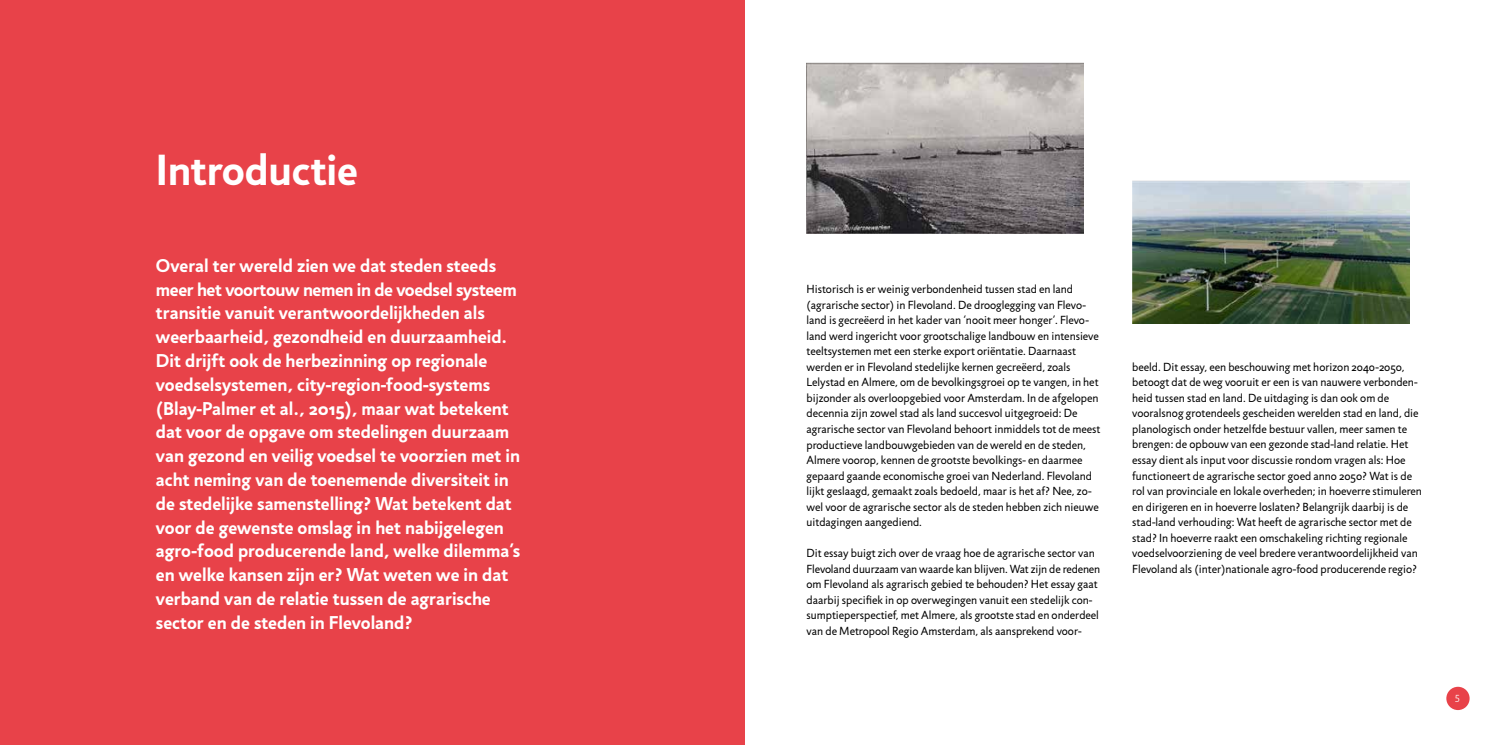
<style>
.page{position:relative;width:1489px;height:745px;background:#fff}
.page>*{position:absolute;margin:0;border:0;box-sizing:border-box;transform-origin:0 0}
.t1{font:700 44px "Jigsaw";letter-spacing:-.01em;color:#fff}
.t2{font:700 18.75px/23.8px "Jigsaw";color:#fff}
.t3{font:11.88px/15.5px "Jigsaw";color:#000}
.t4{font:300 10.25px "Jigsaw";color:#fff}
</style>
<div class="page">
<div style="left:1446px;top:686px;width:23px;height:23px;background:#e84249;border-radius:50%"></div>
<div style="left:0;top:0;width:744px;height:744px;background:#e84249"></div>
<img style="left:806px;top:62px;width:277px;height:171px">
<img style="left:1132px;top:181px;width:277px;height:142px">
<h1 class="t1" style="left:156px;top:143px;width:203px">Introductie</h1>
<p class="t2" style="left:156px;top:253px;width:366px">Overal ter wereld zien we dat steden steeds meer het voortouw nemen in de voedsel systeem transitie vanuit verantwoordelijkheden als weerbaarheid, gezondheid en duurzaamheid.<br>Dit drijft ook de herbezinning op regionale voedselsystemen, city-region-food-systems (Blay-Palmer et al., 2015), maar wat betekent dat voor de opgave om stedelingen duurzaam van gezond en veilig voedsel te voorzien met in acht neming van de toenemende diversiteit in de stedelijke samenstelling? Wat betekent dat voor de gewenste omslag in het nabijgelegen agro-food producerende land, welke dilemma’s en welke kansen zijn er? Wat weten we in dat verband van de relatie tussen de agrarische sector en de steden in Flevoland?</p>
<p class="t3" style="left:806px;top:281px;width:295px">Historisch is er weinig verbondenheid tussen stad en land (agrarische sector) in Flevoland. De drooglegging van Flevo&shy;land is gecreëerd in het kader van ‘nooit meer honger’. Flevo&shy;land werd ingericht voor grootschalige landbouw en intensieve teeltsystemen met een sterke export oriëntatie. Daarnaast werden er in Flevoland stedelijke kernen gecreëerd, zoals Lelystad en Almere, om de bevolkingsgroei op te vangen, in het bijzonder als overloopgebied voor Amsterdam. In de afgelopen decennia zijn zowel stad als land succesvol uitgegroeid: De agrarische sector van Flevoland behoort inmiddels tot de meest productieve landbouwgebieden van de wereld en de steden, Almere voorop, kennen de grootste bevolkings- en daarmee gepaard gaande economische groei van Nederland. Flevoland lijkt geslaagd, gemaakt zoals bedoeld, maar is het af? Nee, zo&shy;wel voor de agrarische sector als de steden hebben zich nieuwe uitdagingen aangediend.</p>
<p class="t3" style="left:806px;top:545px;width:295px">Dit essay buigt zich over de vraag hoe de agrarische sector van Flevoland duurzaam van waarde kan blijven. Wat zijn de redenen om Flevoland als agrarisch gebied te behouden? Het essay gaat daarbij specifiek in op overwegingen vanuit een stedelijk con&shy;sumptieperspectief, met Almere, als grootste stad en onderdeel van de Metropool Regio Amsterdam, als aansprekend voor-</p>
<p class="t3" style="left:1132px;top:359px;width:291px">beeld. Dit essay, een beschouwing met horizon 2040-2050, betoogt dat de weg vooruit er een is van nauwere verbonden&shy;heid tussen stad en land. De uitdaging is dan ook om de vooralsnog grotendeels gescheiden werelden stad en land, die planologisch onder hetzelfde bestuur vallen, meer samen te brengen: de opbouw van een gezonde stad-land relatie. Het essay dient als input voor discussie rondom vragen als: Hoe functioneert de agrarische sector goed anno 2050? Wat is de rol van provinciale en lokale overheden; in hoeverre stimuleren en dirigeren en in hoeverre loslaten? Belangrijk daarbij is de stad-land verhouding: Wat heeft de agrarische sector met de stad? In hoeverre raakt een omschakeling richting regionale voedselvoorziening de veel bredere verantwoordelijkheid van Flevoland als (inter)nationale agro-food producerende regio?</p>
<p class="t4" style="left:1455px;top:692px;width:6px">5</p>
</div>
